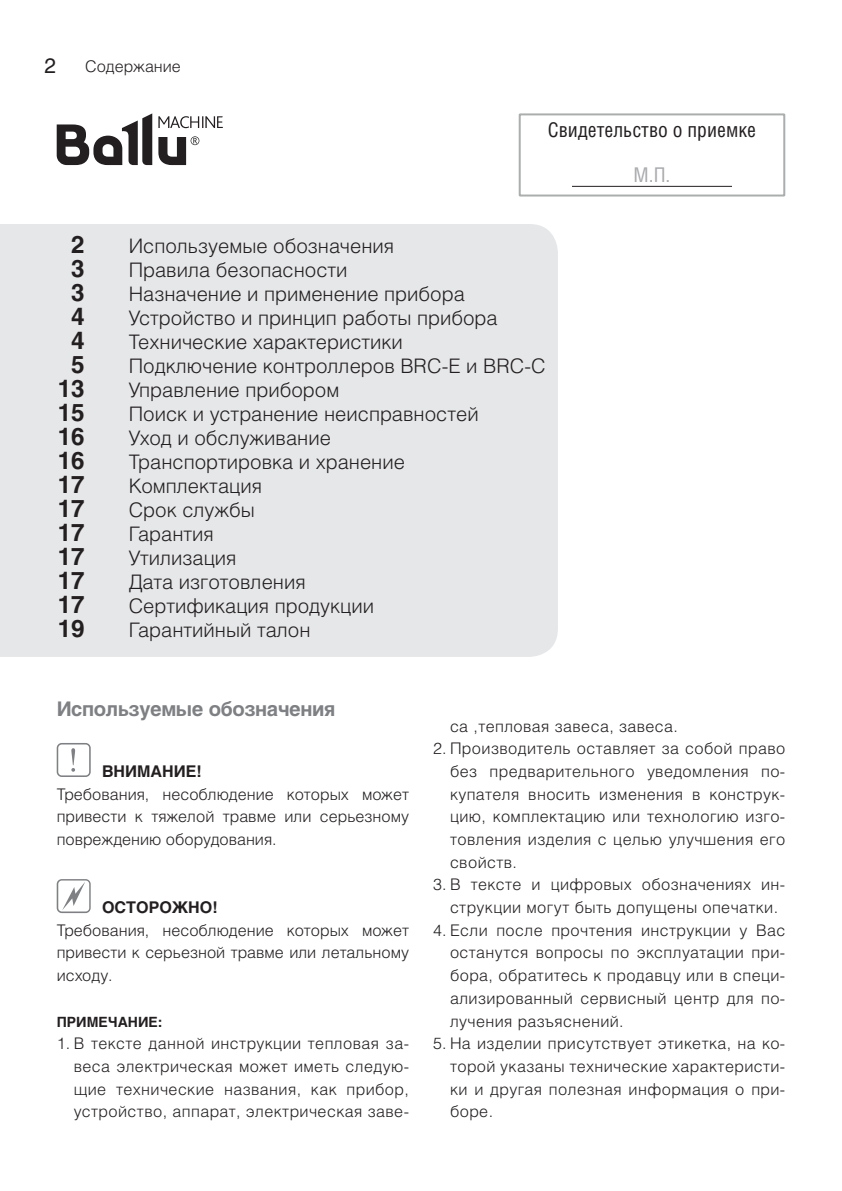
<style>
.page{position:relative;width:842px;height:1191px;background:#fff}
.page>*{position:absolute;margin:0;border:0;box-sizing:border-box;transform-origin:0 0}
.t1{font:700 24px "Helios";color:#231f20}
.t2{font:20.8px "Helios";color:#231f20}
.t3{font:20.4px "Helios Cond";color:#231f20}
.t4{font:20.4px "Helios Cond";color:#a8a9ad}
.t5{font:300 20px "Helios";color:#231f20}
.spis{font:700 20px "Helios";letter-spacing:-.02em;color:#7e8083}
.spis-2{font:300 16px/22.6px "Helios";letter-spacing:.025em;color:#231f20;text-align:justify}
.t6{font:700 16px "Helios";color:#231f20}
.spis-3{font:300 16px "Helios";color:#231f20}
.t7{font:700 14px "Helios";color:#231f20}
</style>
<div class="page">
<svg style="left:57px;top:743px;width:34px;height:34px"></svg>
<svg style="left:57px;top:879px;width:34px;height:34px"></svg>
<svg style="left:57px;top:113px;width:166px;height:52px"></svg>
<div style="left:0;top:224px;width:558px;height:433px;background:#e6e7e9"></div>
<div style="left:519px;top:113px;width:266px;height:83px;border:2px solid #abaeae"></div>
<hr style="left:572px;top:186px;width:160px;height:1px;background:#231f20">
<h2 class="t2" style="left:44px;top:54px;width:13px">2</h2>
<p class="spis-3" style="left:85px;top:57px;width:97px">Содержание</p>
<p class="t3" style="left:548px;top:118px;width:210px">Свидетельство о приемке</p>
<p class="t4" style="left:633px;top:163px;width:38px">М.П.</p>
<p class="t1" style="left:71px;top:231px;width:15px">2</p>
<p class="t5" style="left:129px;top:234px;width:267px">Используемые обозначения</p>
<p class="t1" style="left:71px;top:255px;width:15px">3</p>
<p class="t5" style="left:129px;top:258px;width:220px">Правила безопасности</p>
<p class="t1" style="left:71px;top:279px;width:15px">3</p>
<p class="t5" style="left:129px;top:282px;width:338px">Назначение и применение прибора</p>
<p class="t1" style="left:71px;top:303px;width:15px">4</p>
<p class="t5" style="left:129px;top:306px;width:370px">Устройство и принцип работы прибора</p>
<p class="t1" style="left:71px;top:327px;width:15px">4</p>
<p class="t5" style="left:129px;top:330px;width:276px">Технические характеристики</p>
<p class="t1" style="left:71px;top:351px;width:15px">5</p>
<p class="t5" style="left:129px;top:354px;width:418px">Подключение контроллеров BRC-E и BRC-C</p>
<p class="t1" style="left:58px;top:375px;width:28px">13</p>
<p class="t5" style="left:129px;top:378px;width:212px">Управление прибором</p>
<p class="t1" style="left:58px;top:399px;width:28px">15</p>
<p class="t5" style="left:129px;top:402px;width:351px">Поиск и устранение неисправностей</p>
<p class="t1" style="left:58px;top:423px;width:28px">16</p>
<p class="t5" style="left:129px;top:426px;width:204px">Уход и обслуживание</p>
<p class="t1" style="left:58px;top:447px;width:28px">16</p>
<p class="t5" style="left:129px;top:450px;width:278px">Транспортировка и хранение</p>
<p class="t1" style="left:58px;top:471px;width:28px">17</p>
<p class="t5" style="left:129px;top:474px;width:135px">Комплектация</p>
<p class="t1" style="left:58px;top:495px;width:28px">17</p>
<p class="t5" style="left:129px;top:498px;width:127px">Срок службы</p>
<p class="t1" style="left:58px;top:519px;width:28px">17</p>
<p class="t5" style="left:129px;top:522px;width:87px">Гарантия</p>
<p class="t1" style="left:58px;top:543px;width:28px">17</p>
<p class="t5" style="left:129px;top:546px;width:109px">Утилизация</p>
<p class="t1" style="left:58px;top:567px;width:28px">17</p>
<p class="t5" style="left:129px;top:570px;width:178px">Дата изготовления</p>
<p class="t1" style="left:58px;top:591px;width:28px">17</p>
<p class="t5" style="left:129px;top:594px;width:247px">Сертификация продукции</p>
<p class="t1" style="left:58px;top:615px;width:28px">19</p>
<p class="t5" style="left:129px;top:618px;width:183px">Гарантийный талон</p>
<p class="spis" style="left:57px;top:697px;width:280px">Используемые обозначения</p>
<p class="t6" style="left:102px;top:762px;width:101px">ВНИМАНИЕ!</p>
<p class="spis-2" style="left:57px;top:782px;width:354px">Требования, несоблюдение которых может привести к тяжелой травме или серьезному повреждению оборудования.</p>
<p class="t6" style="left:102px;top:898px;width:117px">ОСТОРОЖНО!</p>
<p class="spis-2" style="left:57px;top:918px;width:354px">Требования, несоблюдение которых может привести к серьезной травме или летальному исходу.</p>
<p class="t7" style="left:57px;top:1013px;width:107px">ПРИМЕЧАНИЕ:</p>
<p class="spis-2" style="left:74px;top:1032px;width:337px;text-indent:-17px">1. В тексте данной инструкции тепловая за&shy;веса электрическая может иметь следую&shy;щие технические названия, как прибор, устройство, аппарат, электрическая заве-</p>
<p class="spis-2" style="left:450px;top:714px;width:230px">са ,тепловая завеса, завеса.</p>
<p class="spis-2" style="left:450px;top:737px;width:337px;text-indent:-17px">2. Производитель оставляет за собой право без предварительного уведомления по&shy;купателя вносить изменения в конструк&shy;цию, комплектацию или технологию изго&shy;товления изделия с целью улучшения его свойств.</p>
<p class="spis-2" style="left:450px;top:873px;width:337px;text-indent:-17px">3. В тексте и цифровых обозначениях ин&shy;струкции могут быть допущены опечатки.</p>
<p class="spis-2" style="left:450px;top:918px;width:337px;text-indent:-17px">4. Если после прочтения инструкции у Вас останутся вопросы по эксплуатации при&shy;бора, обратитесь к продавцу или в специ&shy;ализированный сервисный центр для по&shy;лучения разъяснений.</p>
<p class="spis-2" style="left:450px;top:1032px;width:337px;text-indent:-17px">5. На изделии присутствует этикетка, на ко&shy;торой указаны технические характеристи&shy;ки и другая полезная информация о при&shy;боре.</p>
</div>
